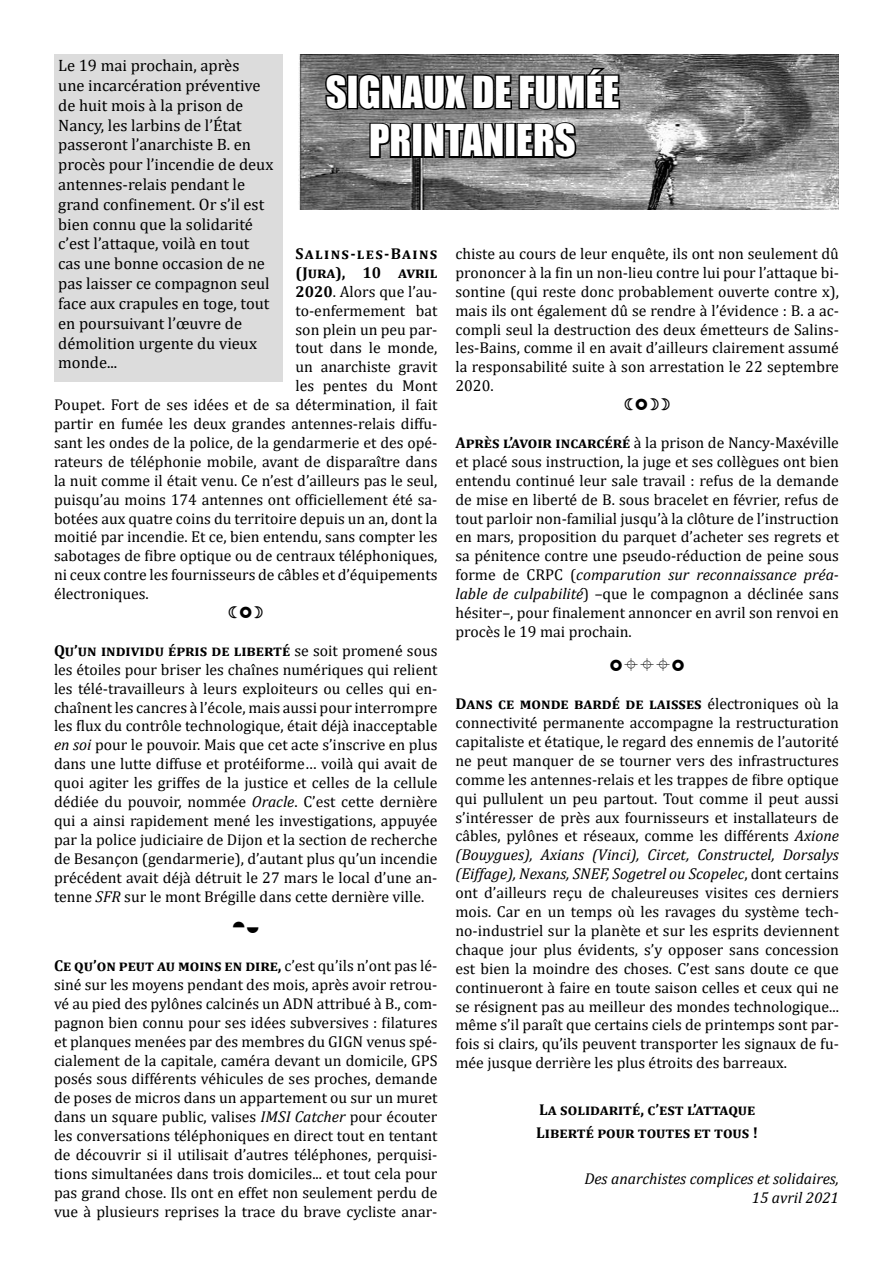
<style>
.page{position:relative;width:893px;height:1263px;background:#fff}
.page>*{position:absolute;margin:0;border:0;box-sizing:border-box;transform-origin:0 0}
.t1{font:40.5px "Impact";color:#fff}
.t2{font:16.5px/19.8px "Cambria";color:#000}
.t3{font:15.75px/18.9px "Cambria";color:#000;text-align:justify}
.t4{font:700 15.75px "Cambria";color:#000}
.t5{font:italic 15.75px "Cambria";color:#000}
.t6{font:700 15.75px "Cambria";letter-spacing:.08em;color:#000}
.s1{font-weight:700}
.s2{font-style:italic}
</style>
<div class="page">
<div style="left:54px;top:54px;width:229px;height:328px;background:#dcdcdc"></div>
<img style="left:299px;top:54px;width:540px;height:155px">
<svg style="left:323px;top:72px;width:26px;height:40px"></svg>
<div style="left:347px;top:74px;width:11px;height:35px;border:3px solid #000"></div>
<svg style="left:356px;top:54px;width:266px;height:107px;background:#585858"></svg>
<p class="t2" style="left:58px;top:56px;width:217px">Le 19 mai prochain, après<br>une incarcération préventive de huit mois à la prison de<br>Nancy, les larbins de l’État passeront l’anarchiste B. en procès pour l’incendie de deux antennes-relais pendant le grand confinement. Or s’il est bien connu que la solidarité c’est l’attaque, voilà en tout cas une bonne occasion de ne pas laisser ce compagnon seul face aux crapules en toge, tout en poursuivant l’œuvre de démolition urgente du vieux monde...</p>
<p class="t1" style="left:326px;top:61px;width:295px">SIGNAUX DE FUMÉE</p>
<p class="t1" style="left:369px;top:109px;width:208px">PRINTANIERS</p>
<p class="t3" style="left:455px;top:244px;width:385px">chiste au cours de leur enquête, ils ont non seulement dû prononcer à la fin un non-lieu contre lui pour l’attaque bi&shy;sontine (qui reste donc probablement ouverte contre x), mais ils ont également dû se rendre à l’évidence : B. a ac&shy;compli seul la destruction des deux émetteurs de Salins&shy;les-Bains, comme il en avait d’ailleurs clairement assumé la responsabilité suite à son arrestation le 22 septembre 2020.</p>
<p class="t6" style="left:296px;top:242px;width:143px">Salins-les-Bains</p>
<p class="t4" style="left:296px;top:261px;width:143px">(Jura), 10 avril</p>
<p class="t3" style="left:296px;top:282px;width:143px"><span class="s1">2020</span>. Alors que l’au-</p>
<p class="t3" style="left:296px;top:301px;width:143px">to-enfermement bat</p>
<p class="t3" style="left:296px;top:320px;width:143px">son plein un peu par-</p>
<p class="t3" style="left:296px;top:338px;width:143px">tout dans le monde,</p>
<p class="t3" style="left:296px;top:357px;width:143px">un anarchiste gravit</p>
<p class="t3" style="left:296px;top:376px;width:143px">les pentes du Mont</p>
<p class="t3" style="left:54px;top:395px;width:385px">Poupet. Fort de ses idées et de sa détermination, il fait</p>
<p class="t3" style="left:54px;top:414px;width:385px">partir en fumée les deux grandes antennes-relais diffu-</p>
<p class="t3" style="left:54px;top:433px;width:385px">sant les ondes de la police, de la gendarmerie et des opé-</p>
<p class="t3" style="left:54px;top:452px;width:385px">rateurs de téléphonie mobile, avant de disparaître dans</p>
<p class="t3" style="left:54px;top:471px;width:385px">la nuit comme il était venu. Ce n’est d’ailleurs pas le seul,</p>
<p class="t3" style="left:54px;top:490px;width:385px">puisqu’au moins 174 antennes ont officiellement été sa-</p>
<p class="t3" style="left:54px;top:509px;width:385px">botées aux quatre coins du territoire depuis un an, dont la</p>
<p class="t3" style="left:54px;top:527px;width:385px">moitié par incendie. Et ce, bien entendu, sans compter les</p>
<p class="t3" style="left:54px;top:546px;width:385px">sabotages de fibre optique ou de centraux téléphoniques,</p>
<p class="t3" style="left:54px;top:565px;width:385px">ni ceux contre les fournisseurs de câbles et d’équipements</p>
<p class="t3" style="left:54px;top:584px;width:96px">électroniques.</p>
<p class="t3" style="left:455px;top:433px;width:385px"><span class="s1">Après l’avoir incarcéré</span> à la prison de Nancy-Maxéville et placé sous instruction, la juge et ses collègues ont bien entendu continué leur sale travail : refus de la demande de mise en liberté de B. sous bracelet en février, refus de tout parloir non-familial jusqu’à la clôture de l’instruction en mars, proposition du parquet d’acheter ses regrets et sa pénitence contre une pseudo-réduction de peine sous forme de CRPC (<span class="s2">comparution sur reconnaissance préa&shy;lable de culpabilité</span>) –que le compagnon a déclinée sans hésiter–, pour finalement annoncer en avril son renvoi en procès le 19 mai prochain.</p>
<p class="t3" style="left:54px;top:641px;width:385px"><span class="s1">Qu’un individu épris de liberté</span> se soit promené sous les étoiles pour briser les chaînes numériques qui relient les télé-travailleurs à leurs exploiteurs ou celles qui en&shy;chaînent les cancres à l’école, mais aussi pour interrompre les flux du contrôle technologique, était déjà inacceptable <span class="s2">en soi</span> pour le pouvoir. Mais que cet acte s’inscrive en plus dans une lutte diffuse et protéiforme… voilà qui avait de quoi agiter les griffes de la justice et celles de la cellule dédiée du pouvoir, nommée <span class="s2">Oracle</span>. C’est cette dernière qui a ainsi rapidement mené les investigations, appuyée par la police judiciaire de Dijon et la section de recherche de Besançon (gendarmerie), d’autant plus qu’un incendie précédent avait déjà détruit le 27 mars le local d’une an&shy;tenne <span class="s2">SFR</span> sur le mont Brégille dans cette dernière ville.</p>
<p class="t3" style="left:54px;top:956px;width:385px"><span class="s1">Ce qu’on peut au moins en dire,</span> c’est qu’ils n’ont pas lé&shy;siné sur les moyens pendant des mois, après avoir retrou&shy;vé au pied des pylônes calcinés un ADN attribué à B., com&shy;pagnon bien connu pour ses idées subversives : filatures et planques menées par des membres du GIGN venus spé&shy;cialement de la capitale, caméra devant un domicile, GPS posés sous différents véhicules de ses proches, demande de poses de micros dans un appartement ou sur un muret dans un square public, valises <span class="s2">IMSI Catcher</span> pour écouter les conversations téléphoniques en direct tout en tentant de découvrir si il utilisait d’autres téléphones, perquisi&shy;tions simultanées dans trois domiciles... et tout cela pour pas grand chose. Ils ont en effet non seulement perdu de vue à plusieurs reprises la trace du brave cycliste anar-</p>
<p class="t3" style="left:455px;top:694px;width:385px"><span class="s1">Dans ce monde bardé de laisses</span> électroniques où la connectivité permanente accompagne la restructuration capitaliste et étatique, le regard des ennemis de l’autorité ne peut manquer de se tourner vers des infrastructures comme les antennes-relais et les trappes de fibre optique qui pullulent un peu partout. Tout comme il peut aussi s’intéresser de près aux fournisseurs et installateurs de câbles, pylônes et réseaux, comme les différents <span class="s2">Axione (Bouygues), Axians (Vinci), Circet, Constructel, Dorsalys (Eiffage), Nexans, SNEF, Sogetrel ou Scopelec</span>, dont certains ont d’ailleurs reçu de chaleureuses visites ces derniers mois. Car en un temps où les ravages du système tech&shy;no-industriel sur la planète et sur les esprits deviennent chaque jour plus évidents, s’y opposer sans concession est bien la moindre des choses. C’est sans doute ce que continueront à faire en toute saison celles et ceux qui ne se résignent pas au meilleur des mondes technologique... même s’il paraît que certains ciels de printemps sont par&shy;fois si clairs, qu’ils peuvent transporter les signaux de fu&shy;mée jusque derrière les plus étroits des barreaux.</p>
<p class="t4" style="left:539px;top:1098px;width:218px">La solidarité, c’est l’attaque</p>
<p class="t4" style="left:536px;top:1121px;width:223px">Liberté pour toutes et tous !</p>
<p class="t5" style="left:584px;top:1167px;width:256px">Des anarchistes complices et solidaires,</p>
<p class="t5" style="left:752px;top:1186px;width:89px">15 avril 2021</p>
</div>
